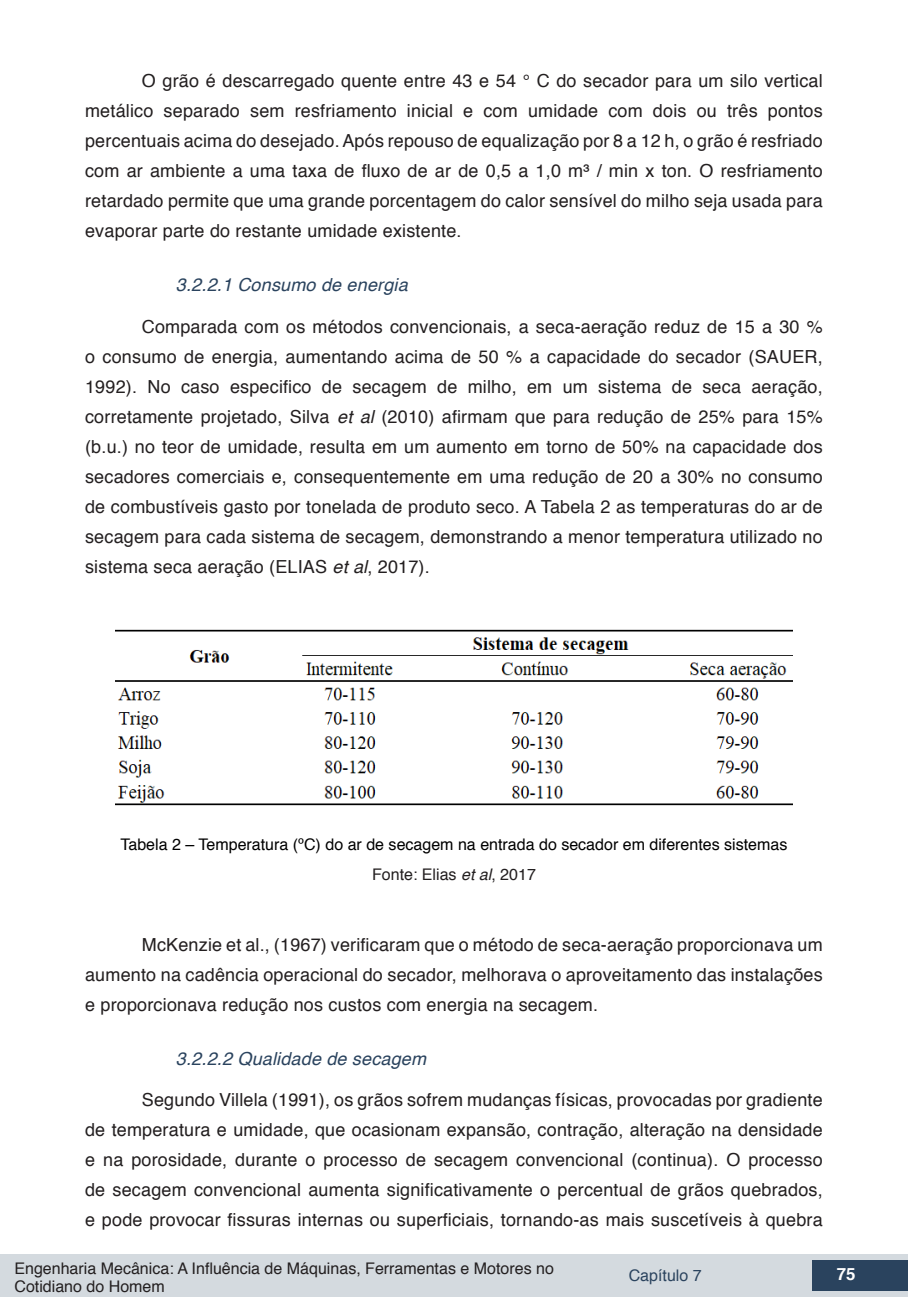
<style>
.page{position:relative;width:908px;height:1304px;background:#fff}
.page>*{position:absolute;margin:0;border:0;box-sizing:border-box;transform-origin:0 0}
.txt{font:18px/30px "Helvetica";letter-spacing:.01em;color:#231f20;text-align:justify}
.tit_4{font:italic 18px "Helvetica";letter-spacing:.01em;color:#2a435e}
.t1{font:700 16.8px "Helvetica";color:#fff}
.fonte_tab_gra_imag{font:16px/18.2px "Helvetica";color:#231f20}
.info_tab_graf_imag{font:16px "Helvetica";color:#000}
.t2{font:16px "Helvetica";color:#2a435e}
.s1{font-style:italic}
</style>
<div class="page">
<div style="left:0;top:1254px;width:906px;height:43px;background:#d4dadf"></div>
<div style="left:812px;top:1261px;width:95px;height:30px;background:#2a435e"></div>
<img style="left:116px;top:629px;width:675px;height:176px">
<p class="txt" style="left:85px;top:66px;width:739px;text-indent:57px">O grão é descarregado quente entre 43 e 54 ° C do secador para um silo vertical metálico separado sem resfriamento inicial e com umidade com dois ou três pontos percentuais acima do desejado. Após repouso de equalização por 8 a 12 h, o grão é resfriado com ar ambiente a uma taxa de fluxo de ar de 0,5 a 1,0 m³ / min x ton. O resfriamento retardado permite que uma grande porcentagem do calor sensível do milho seja usada para evaporar parte do restante umidade existente.</p>
<p class="tit_4" style="left:176px;top:271px;width:233px">3.2.2.1 Consumo de energia</p>
<p class="txt" style="left:85px;top:312px;width:738px;text-indent:57px">Comparada com os métodos convencionais, a seca-aeração reduz de 15 a 30 % o consumo de energia, aumentando acima de 50 % a capacidade do secador (SAUER, 1992). No caso especifico de secagem de milho, em um sistema de seca aeração, corretamente projetado, Silva <span class="s1">et al</span> (2010) afirmam que para redução de 25% para 15% (b.u.) no teor de umidade, resulta em um aumento em torno de 50% na capacidade dos secadores comerciais e, consequentemente em uma redução de 20 a 30% no consumo de combustíveis gasto por tonelada de produto seco. A Tabela 2 as temperaturas do ar de secagem para cada sistema de secagem, demonstrando a menor temperatura utilizado no sistema seca aeração (ELIAS <span class="s1">et al</span>, 2017).</p>
<p class="info_tab_graf_imag" style="left:120px;top:832px;width:668px">Tabela 2 – Temperatura (ºC) do ar de secagem na entrada do secador em diferentes sistemas</p>
<p class="fonte_tab_gra_imag" style="left:372px;top:865px;width:165px">Fonte: Elias <span class="s1">et al</span>, 2017</p>
<p class="txt" style="left:85px;top:930px;width:738px;text-indent:57px">McKenzie et al., (1967) verificaram que o método de seca-aeração proporcionava um aumento na cadência operacional do secador, melhorava o aproveitamento das instalações e proporcionava redução nos custos com energia na secagem.</p>
<p class="tit_4" style="left:176px;top:1044px;width:252px">3.2.2.2 Qualidade de secagem</p>
<p class="txt" style="left:85px;top:1085px;width:738px;text-indent:57px">Segundo Villela (1991), os grãos sofrem mudanças físicas, provocadas por gradiente de temperatura e umidade, que ocasionam expansão, contração, alteração na densidade e na porosidade, durante o processo de secagem convencional (continua). O processo de secagem convencional aumenta significativamente o percentual de grãos quebrados, e pode provocar fissuras internas ou superficiais, tornando-as mais suscetíveis à quebra</p>
<p class="fonte_tab_gra_imag" style="left:14px;top:1259px;width:540px">Engenharia Mecânica: A Influência de Máquinas, Ferramentas e Motores no<br>Cotidiano do Homem</p>
<p class="t2" style="left:628px;top:1263px;width:74px">Capítulo 7</p>
<p class="t1" style="left:836px;top:1261px;width:20px">75</p>
</div>
